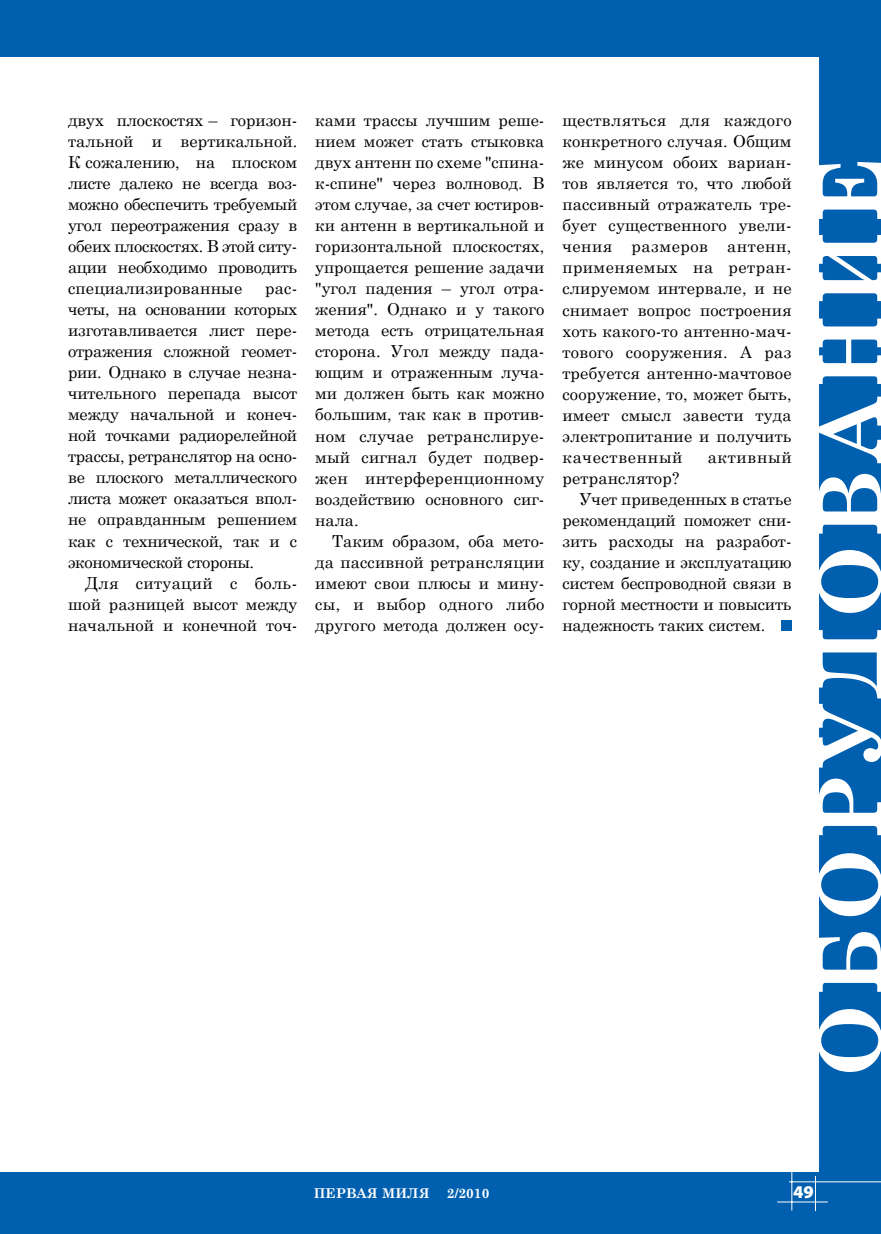
<style>
.page{position:relative;width:881px;height:1234px;background:#fff}
.page>*{position:absolute;margin:0;border:0;box-sizing:border-box;transform-origin:0 0}
.t1{font:700 86.4px "Century Schoolbook";letter-spacing:.1em;color:#fff}
.t2{font:900 18px "Myriad Pro";color:#fff}
.t3{font:16.5px/21px "Century Schoolbook";color:#000;text-align:justify}
.t4{font:16.5px "Century Schoolbook";letter-spacing:.045em;color:#000}
.t5{font:700 13.5px "Century Schoolbook";color:#fff}
</style>
<div class="page">
<div style="left:0;top:0;width:880px;height:57px;background:#005fae"></div>
<div style="left:819px;top:0;width:61px;height:1233px;background:#005fae"></div>
<div style="left:0;top:1172px;width:880px;height:61px;background:#005fae"></div>
<hr style="left:777px;top:1201px;width:50px;height:1px;background:#fff">
<hr style="left:791px;top:1171px;width:1px;height:39px;background:#fff">
<hr style="left:814px;top:1175px;width:1px;height:35px;background:#fff">
<hr style="left:788px;top:1181px;width:92px;height:1px;background:#fff">
<div style="left:781px;top:620px;width:10px;height:10px;background:#005fae"></div>
<p class="t3" style="left:68px;top:108px;width:230px">двух плоскостях – горизон&shy;тальной и вертикальной.<br>К сожалению, на плоском листе далеко не всегда воз&shy;можно обеспечить требуемый угол переотражения сразу в обеих плоскостях. В этой ситу&shy;ации необходимо проводить специализированные</p>
<p class="t3" style="left:68px;top:276px;width:230px;text-indent:197px">рас&shy;четы, на основании которых изготавливается лист пере&shy;отражения сложной геомет&shy;рии. Однако в случае незна&shy;чительного перепада высот между начальной и конеч&shy;ной точками радиорелейной трассы, ретранслятор на осно&shy;ве плоского металлического листа может оказаться впол&shy;не оправданным решением как с технической, так и с экономической стороны.</p>
<p class="t3" style="left:68px;top:570px;width:230px;text-indent:17px">Для ситуаций с боль&shy;шой разницей высот между начальной и конечной точ-</p>
<p class="t3" style="left:315px;top:108px;width:230px">ками трассы лучшим реше&shy;нием может стать стыковка двух антенн по схеме "спина&shy;к-спине" через волновод. В этом случае, за счет юстиров&shy;ки антенн в вертикальной и горизонтальной плоскостях, упрощается решение задачи "угол падения – угол отра&shy;жения". Однако и у такого метода есть отрицательная сторона. Угол между пада&shy;ющим и отраженным луча&shy;ми должен быть как можно большим, так как в против&shy;ном случае ретранслируе&shy;мый сигнал будет подвер&shy;жен интерференционному воздействию основного сиг&shy;нала.</p>
<p class="t3" style="left:315px;top:528px;width:230px;text-indent:17px">Таким образом, оба мето&shy;да пассивной ретрансляции имеют свои плюсы и мину&shy;сы, и выбор одного либо другого метода должен осу-</p>
<p class="t3" style="left:562px;top:108px;width:230px">ществляться для каждого конкретного случая. Общим же минусом обоих вариан&shy;тов является то, что любой пассивный отражатель тре&shy;бует существенного увели&shy;чения размеров антенн, применяемых на ретран&shy;слируемом интервале, и не снимает вопрос построения хоть какого-то антенно-мач&shy;тового сооружения. А раз требуется антенно-мачтовое сооружение, то, может быть, имеет смысл завести туда электропитание и получить качественный</p>
<p class="t4" style="left:707px;top:442px;width:85px">активный</p>
<p class="t3" style="left:562px;top:465px;width:118px">ретранслятор?</p>
<p class="t3" style="left:579px;top:486px;width:213px">Учет приведенных в статье</p>
<p class="t3" style="left:562px;top:507px;width:230px">рекомендаций поможет сни-</p>
<p class="t3" style="left:562px;top:528px;width:230px">зить расходы на разработ-</p>
<p class="t3" style="left:562px;top:549px;width:230px">ку, создание и эксплуатацию</p>
<p class="t3" style="left:562px;top:570px;width:230px">систем беспроводной связи в</p>
<p class="t3" style="left:562px;top:591px;width:230px">горной местности и повысить</p>
<p class="t3" style="left:562px;top:612px;width:204px">надежность таких систем.</p>
<h1 class="t1" style="left:782px;top:1075px;width:920px;rotate:-90deg">ОБОРУДОВАНИЕ</h1>
<p class="t5" style="left:314px;top:1181px;width:117px">ПЕРВАЯ МИЛЯ</p>
<p class="t5" style="left:446px;top:1181px;width:44px">2/2010</p>
<p class="t2" style="left:792px;top:1181px;width:22px">49</p>
</div>
